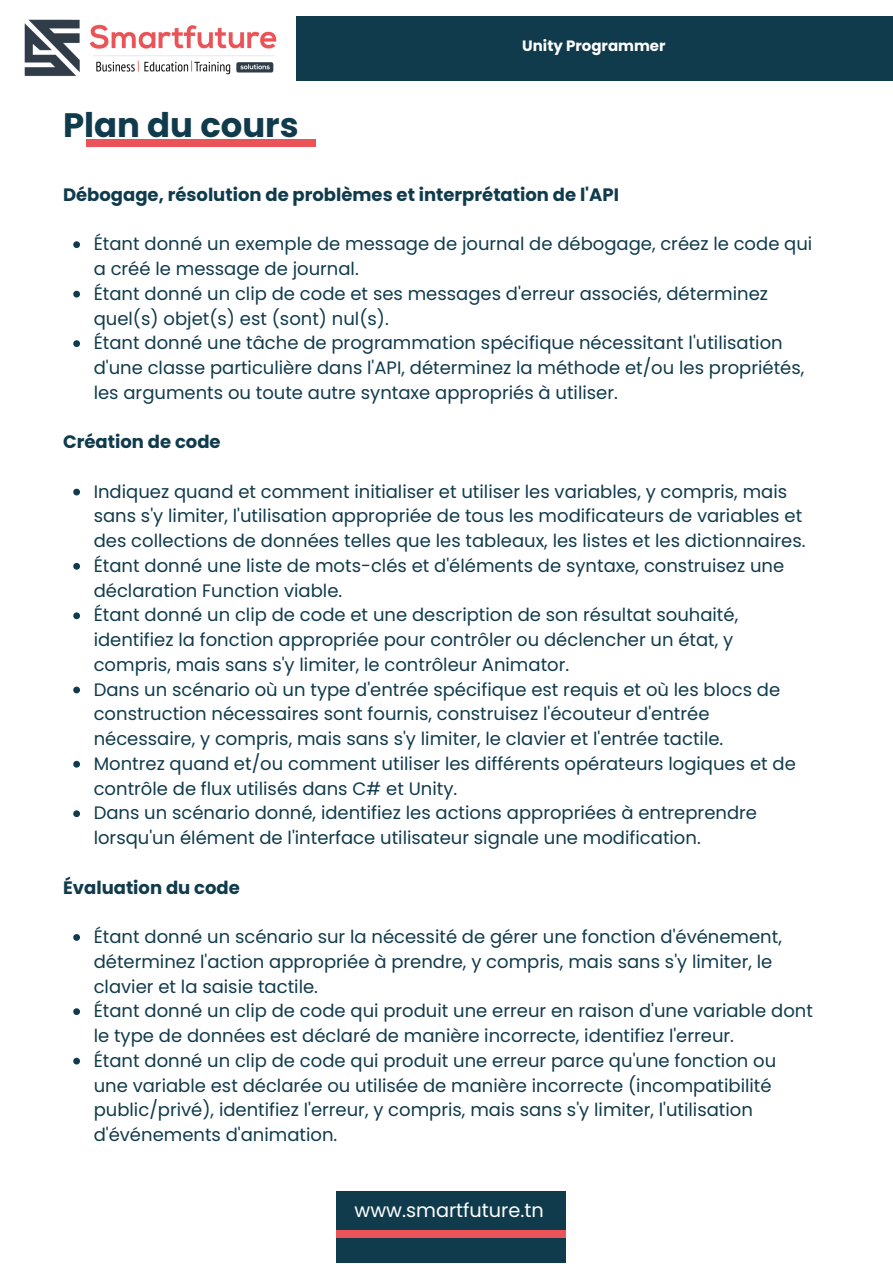
<style>
.page{position:relative;width:893px;height:1264px;background:#fff}
.page>*{position:absolute;margin:0;border:0;box-sizing:border-box;transform-origin:0 0}
.t1{font:700 33.9px "Poppins";color:#103b4d}
.t2{font:19.2px "Poppins";color:#fff}
.t3{font:18px/24.8px "Poppins";color:#103b4d}
.t4{font:700 18px "Poppins";color:#103b4d}
.t5{font:700 15px "Poppins";color:#fff}
</style>
<div class="page">
<img style="left:24px;top:19px;width:253px;height:57px">
<div style="left:296px;top:16px;width:596px;height:65px;background:#103b4d"></div>
<div style="left:336px;top:1191px;width:229px;height:71px;background:#103b4d"></div>
<div style="left:336px;top:1230px;width:229px;height:7px;background:#ea5357"></div>
<svg style="left:73px;top:241px;width:7px;height:7px"></svg>
<svg style="left:73px;top:291px;width:7px;height:6px"></svg>
<svg style="left:73px;top:340px;width:7px;height:7px"></svg>
<svg style="left:73px;top:488px;width:7px;height:7px"></svg>
<svg style="left:73px;top:563px;width:7px;height:6px"></svg>
<svg style="left:73px;top:612px;width:7px;height:7px"></svg>
<svg style="left:73px;top:686px;width:7px;height:7px"></svg>
<svg style="left:73px;top:760px;width:7px;height:7px"></svg>
<svg style="left:73px;top:810px;width:7px;height:7px"></svg>
<svg style="left:73px;top:934px;width:7px;height:6px"></svg>
<svg style="left:73px;top:1008px;width:7px;height:7px"></svg>
<svg style="left:73px;top:1057px;width:7px;height:7px"></svg>
<div style="left:87px;top:139px;width:228px;height:7px;background:#ea5357"></div>
<p class="t1" style="left:63px;top:101px;width:237px">Plan du cours</p>
<p class="t5" style="left:522px;top:35px;width:145px">Unity Programmer</p>
<p class="t4" style="left:63px;top:182px;width:557px">Débogage, résolution de problèmes et interprétation de l'API</p>
<p class="t3" style="left:94px;top:231px;width:720px">Étant donné un exemple de message de journal de débogage, créez le code qui a créé le message de journal.</p>
<p class="t3" style="left:94px;top:281px;width:675px">Étant donné un clip de code et ses messages d'erreur associés, déterminez quel(s) objet(s) est (sont) nul(s).</p>
<p class="t3" style="left:94px;top:330px;width:712px">Étant donné une tâche de programmation spécifique nécessitant l'utilisation d'une classe particulière dans l'API, déterminez la méthode et/ou les propriétés, les arguments ou toute autre syntaxe appropriés à utiliser.</p>
<p class="t4" style="left:63px;top:429px;width:159px">Création de code</p>
<p class="t3" style="left:94px;top:479px;width:713px">Indiquez quand et comment initialiser et utiliser les variables, y compris, mais sans s'y limiter, l'utilisation appropriée de tous les modificateurs de variables et des collections de données telles que les tableaux, les listes et les dictionnaires.</p>
<p class="t3" style="left:94px;top:553px;width:692px">Étant donné une liste de mots-clés et d'éléments de syntaxe, construisez une déclaration Function viable.</p>
<p class="t3" style="left:94px;top:602px;width:646px">Étant donné un clip de code et une description de son résultat souhaité, identifiez la fonction appropriée pour contrôler ou déclencher un état, y compris, mais sans s'y limiter, le contrôleur Animator.</p>
<p class="t3" style="left:94px;top:677px;width:688px">Dans un scénario où un type d'entrée spécifique est requis et où les blocs de construction nécessaires sont fournis, construisez l'écouteur d'entrée nécessaire, y compris, mais sans s'y limiter, le clavier et l'entrée tactile.</p>
<p class="t3" style="left:94px;top:751px;width:703px">Montrez quand et/ou comment utiliser les différents opérateurs logiques et de contrôle de flux utilisés dans C# et Unity.</p>
<p class="t3" style="left:94px;top:800px;width:664px">Dans un scénario donné, identifiez les actions appropriées à entreprendre lorsqu'un élément de l'interface utilisateur signale une modification.</p>
<p class="t4" style="left:63px;top:874px;width:178px">Évaluation du code</p>
<p class="t3" style="left:94px;top:924px;width:689px">Étant donné un scénario sur la nécessité de gérer une fonction d'événement, déterminez l'action appropriée à prendre, y compris, mais sans s'y limiter, le clavier et la saisie tactile.</p>
<p class="t3" style="left:94px;top:998px;width:720px">Étant donné un clip de code qui produit une erreur en raison d'une variable dont le type de données est déclaré de manière incorrecte, identifiez l'erreur.</p>
<p class="t3" style="left:94px;top:1048px;width:684px">Étant donné un clip de code qui produit une erreur parce qu'une fonction ou une variable est déclarée ou utilisée de manière incorrecte (incompatibilité public/privé), identifiez l'erreur, y compris, mais sans s'y limiter, l'utilisation d'événements d'animation.</p>
<p class="t2" style="left:354px;top:1197px;width:191px">www.smartfuture.tn</p>
</div>
